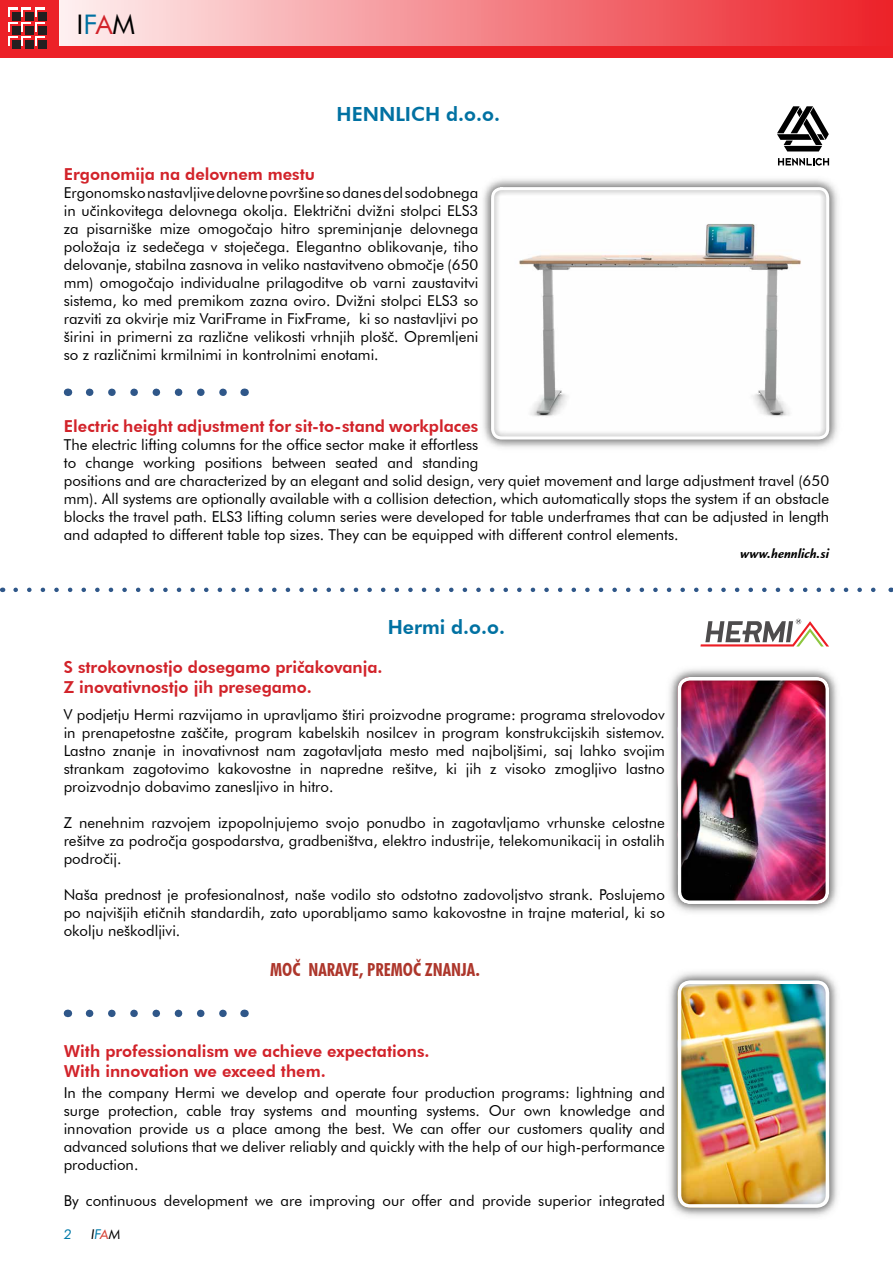
<style>
.page{position:relative;width:893px;height:1263px;background:#fff}
.page>*{position:absolute;margin:0;border:0;box-sizing:border-box;transform-origin:0 0}
.t1{font:27px "Futura BT";color:#000}
.t2{font:800 19.5px "Futura BT";color:#0071a2}
.t3{font:700 condensed 18px "Futura BT";color:#ad362b}
.t4{font:800 16.5px/19.8px "Futura BT";color:#d2232a}
.t5{font:15px/18px "Futura BT";color:#000;text-align:justify}
.t6{font:italic 700 13.5px "Legacy San Itc T";color:#000}
.t7{font:italic 13.5px "Futura BT";color:#000}
.t8{font:italic 13.5px "Futura BT";color:#007aa9}
.s1{color:#0071a2}
.s2{color:#d2232a}
.s3{color:#007aa9}
.s4{color:#d54134}
</style>
<div class="page">
<svg style="left:90px;top:389px;width:137px;height:7px"></svg>
<div style="left:1px;top:0;width:892px;height:47px;background:linear-gradient(to right,#fff,#ec1f27)"></div>
<div style="left:1px;top:46px;width:892px;height:12px;background:#ec2127"></div>
<div style="left:0;top:0;width:59px;height:58px;background:#ec2127"></div>
<div style="left:36px;top:8px;width:9px;height:9px;background:#fff"></div>
<div style="left:36px;top:22px;width:9px;height:9px;background:#fff"></div>
<div style="left:22px;top:8px;width:9px;height:9px;background:#fff"></div>
<div style="left:22px;top:22px;width:9px;height:9px;background:#fff"></div>
<div style="left:36px;top:37px;width:9px;height:9px;background:#fff"></div>
<div style="left:22px;top:37px;width:9px;height:9px;background:#fff"></div>
<div style="left:8px;top:8px;width:9px;height:9px;background:#fff"></div>
<div style="left:8px;top:37px;width:9px;height:9px;background:#fff"></div>
<div style="left:8px;top:22px;width:9px;height:9px;background:#fff"></div>
<div style="left:37px;top:10px;width:9px;height:9px;background:#ec2127"></div>
<div style="left:37px;top:24px;width:9px;height:9px;background:#ec2127"></div>
<div style="left:23px;top:10px;width:9px;height:9px;background:#ec2127"></div>
<div style="left:23px;top:24px;width:9px;height:9px;background:#ec2127"></div>
<div style="left:37px;top:38px;width:9px;height:9px;background:#ec2127"></div>
<div style="left:23px;top:38px;width:9px;height:9px;background:#ec2127"></div>
<div style="left:10px;top:10px;width:9px;height:9px;background:#ec2127"></div>
<div style="left:10px;top:38px;width:9px;height:9px;background:#ec2127"></div>
<div style="left:10px;top:24px;width:9px;height:9px;background:#ec2127"></div>
<div style="left:38px;top:12px;width:9px;height:9px;background:#231f20"></div>
<div style="left:38px;top:26px;width:9px;height:9px;background:#231f20"></div>
<div style="left:25px;top:12px;width:9px;height:9px;background:#231f20"></div>
<div style="left:25px;top:26px;width:9px;height:9px;background:#231f20"></div>
<div style="left:38px;top:40px;width:9px;height:9px;background:#231f20"></div>
<div style="left:25px;top:40px;width:9px;height:9px;background:#231f20"></div>
<div style="left:12px;top:12px;width:9px;height:9px;background:#231f20"></div>
<div style="left:12px;top:40px;width:9px;height:9px;background:#231f20"></div>
<div style="left:12px;top:26px;width:9px;height:9px;background:#231f20"></div>
<div style="left:483px;top:179px;width:354px;height:268px;background:#000;opacity:.6"></div>
<div style="left:491px;top:187px;width:338px;height:252px;border:3px solid #fff;border-radius:9px"></div>
<svg style="left:16px;top:588px;width:860px;height:4px"></svg>
<svg style="left:700px;top:619px;width:129px;height:27px"></svg>
<svg style="left:90px;top:1010px;width:137px;height:7px"></svg>
<div style="left:670px;top:669px;width:167px;height:243px;background:#000;opacity:.6"></div>
<div style="left:678px;top:677px;width:151px;height:227px;border:4px solid #fff;border-radius:11px"></div>
<svg style="left:778px;top:158px;width:51px;height:8px"></svg>
<svg style="left:777px;top:106px;width:52px;height:45px"></svg>
<div style="left:670px;top:973px;width:167px;height:242px;background:#000;opacity:.6"></div>
<div style="left:678px;top:980px;width:151px;height:228px;border:4px solid #fff;border-radius:11px"></div>
<h1 class="t1" style="left:77px;top:8px;width:60px">I<span class="s1">F</span><span class="s2">A</span>M</h1>
<h2 class="t2" style="left:337px;top:102px;width:165px">HENNLICH d.o.o.</h2>
<p class="t4" style="left:64px;top:164px;width:253px">Ergonomija na delovnem mestu</p>
<p class="t5" style="left:64px;top:184px;width:416px">Ergonomsko nastavljive delovne površine so danes del sodobnega in učinkovitega delovnega okolja. Električni dvižni stolpci ELS3 za pisarniške mize omogočajo hitro spreminjanje delovnega položaja iz sedečega v stoječega. Elegantno oblikovanje, tiho delovanje, stabilna zasnova in veliko nastavitveno območje (650 mm) omogočajo individualne prilagoditve ob varni zaustavitvi sistema, ko med premikom zazna oviro. Dvižni stolpci ELS3 so razviti za okvirje miz VariFrame in FixFrame, ki so nastavljivi po širini in primerni za različne velikosti vrhnjih plošč. Opremljeni so z različnimi krmilnimi in kontrolnimi enotami.</p>
<p class="t4" style="left:64px;top:416px;width:416px">Electric height adjustment for sit-to-stand workplaces</p>
<p class="t5" style="left:64px;top:436px;width:767px;text-align:left">The electric lifting columns for the office sector make it effortless<br>to change working positions between seated and standing<br>positions and are characterized by an elegant and solid design, very quiet movement and large adjustment travel (650 mm). All systems are optionally available with a collision detection, which automatically stops the system if an obstacle blocks the travel path. ELS3 lifting column series were developed for table underframes that can be adjusted in length and adapted to different table top sizes. They can be equipped with different control elements.</p>
<p class="t6" style="left:740px;top:545px;width:90px">www.hennlich.si</p>
<h2 class="t2" style="left:388px;top:615px;width:119px">Hermi d.o.o.</h2>
<p class="t4" style="left:64px;top:657px;width:320px">S strokovnostjo dosegamo pričakovanja.<br>Z inovativnostjo jih presegamo.</p>
<p class="t5" style="left:64px;top:706px;width:603px">V podjetju Hermi razvijamo in upravljamo štiri proizvodne programe: programa strelovodov in prenapetostne zaščite, program kabelskih nosilcev in program konstrukcijskih sistemov.<br>Lastno znanje in inovativnost nam zagotavljata mesto med najboljšimi, saj lahko svojim strankam zagotovimo kakovostne in napredne rešitve, ki jih z visoko zmogljivo lastno proizvodnjo dobavimo zanesljivo in hitro.</p>
<p class="t5" style="left:64px;top:814px;width:603px">Z nenehnim razvojem izpopolnjujemo svojo ponudbo in zagotavljamo vrhunske celostne rešitve za področja gospodarstva, gradbeništva, elektro industrije, telekomunikacij in ostalih področij.</p>
<p class="t5" style="left:64px;top:886px;width:603px">Naša prednost je profesionalnost, naše vodilo sto odstotno zadovoljstvo strank. Poslujemo po najvišjih etičnih standardih, zato uporabljamo samo kakovostne in trajne material, ki so okolju neškodljivi.</p>
<p class="t3" style="left:270px;top:958px;width:211px">MOČ NARAVE, PREMOČ ZNANJA.</p>
<p class="t4" style="left:64px;top:1041px;width:367px">With professionalism we achieve expectations.<br>With innovation we exceed them.</p>
<p class="t5" style="left:64px;top:1084px;width:603px">In the company Hermi we develop and operate four production programs: lightning and surge protection, cable tray systems and mounting systems. Our own knowledge and innovation provide us a place among the best. We can offer our customers quality and advanced solutions that we deliver reliably and quickly with the help of our high-performance production.</p>
<p class="t5" style="left:64px;top:1192px;width:603px">By continuous development we are improving our offer and provide superior integrated</p>
<p class="t8" style="left:64px;top:1226px;width:9px">2</p>
<p class="t7" style="left:91px;top:1226px;width:31px">I<span class="s3">F</span><span class="s4">A</span>M</p>
</div>
